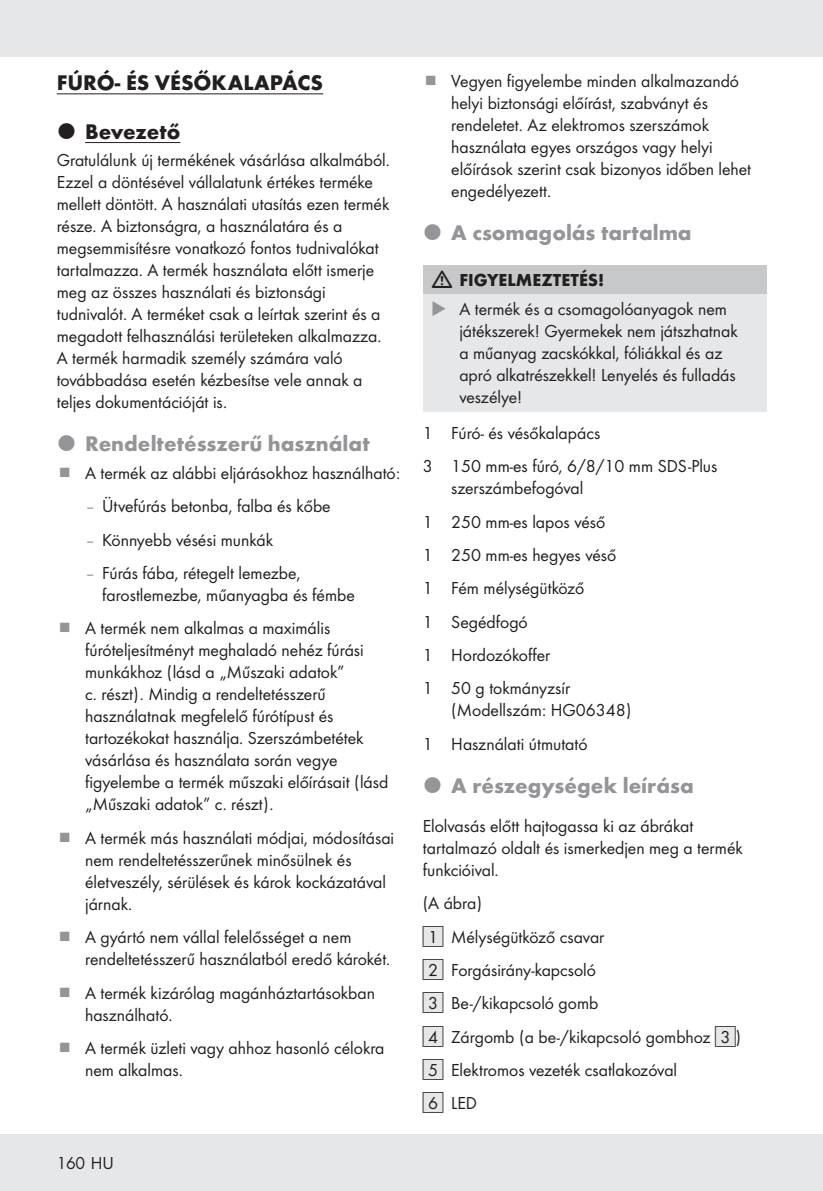
<style>
.page{position:relative;width:823px;height:1191px;background:#fff}
.page>*{position:absolute;margin:0;border:0;box-sizing:border-box;transform-origin:0 0}
.t1{font:700 22px "Futura";color:#939598}
.t2{font:700 22px "Futura";color:#231f20}
.t3{font:18px/22px "Futura Boo";color:#231f20}
.t4{font:700 18px "Futura";color:#231f20}
.s1{color:#939598}
.s2{font-family:"IMP Lidl Num Box";font-size:15.8px;color:#e6e7e9}
.s3{font-family:"IMP Lidl Num Box";font-size:15.8px}
</style>
<div class="page">
<div style="left:0;top:1134px;width:822px;height:57px;background:#e6e7e9"></div>
<div style="left:0;top:0;width:822px;height:57px;background:#e6e7e9"></div>
<hr style="left:57px;top:93px;width:266px;height:1px;background:#231f20">
<hr style="left:85px;top:142px;width:95px;height:1px;background:#231f20">
<div style="left:423px;top:265px;width:342px;height:29px;background:#c7c8ca"></div>
<div style="left:423px;top:294px;width:342px;height:117px;background:#e6e7e9"></div>
<p class="t2" style="left:57px;top:66px;width:268px">FÚRÓ- ÉS VÉSŐKALAPÁCS</p>
<p class="t2" style="left:85px;top:115px;width:97px">Bevezető</p>
<p class="t3" style="left:57px;top:148px;width:334px">Gratulálunk új termékének vásárlása alkalmából.<br>Ezzel a döntésével vállalatunk értékes terméke mellett döntött. A használati utasítás ezen termék része. A biztonságra, a használatára és a megsemmisítésre vonatkozó fontos tudnivalókat tartalmazza. A termék használata előtt ismerje meg az összes használati és biztonsági tudnivalót. A terméket csak a leírtak szerint és a megadott felhasználási területeken alkalmazza.<br>A termék harmadik személy számára való továbbadása esetén kézbesítse vele annak a teljes dokumentációját is.</p>
<p class="t1" style="left:85px;top:428px;width:286px">Rendeltetésszerű használat</p>
<p class="t3" style="left:85px;top:461px;width:316px">A termék az alábbi eljárásokhoz használható:</p>
<p class="t3" style="left:85px;top:494px;width:247px"><span class="s1">–</span> Ütvefúrás betonba, falba és kőbe</p>
<p class="t3" style="left:85px;top:528px;width:189px"><span class="s1">–</span> Könnyebb vésési munkák</p>
<p class="t3" style="left:102px;top:561px;width:254px;text-indent:-17px"><span class="s1">–</span> Fúrás fába, rétegelt lemezbe, farostlemezbe, műanyagba és fémbe</p>
<p class="t3" style="left:85px;top:616px;width:304px">A termék nem alkalmas a maximális fúróteljesítményt meghaladó nehéz fúrási munkákhoz (lásd a „Műszaki adatok”<br>c. részt). Mindig a rendeltetésszerű használatnak megfelelő fúrótípust és tartozékokat használja. Szerszámbetétek vásárlása és használata során vegye figyelembe a termék műszaki előírásait (lásd „Műszaki adatok” c. részt).</p>
<p class="t3" style="left:85px;top:826px;width:310px">A termék más használati módjai, módosításai nem rendeltetésszerűnek minősülnek és életveszély, sérülések és károk kockázatával járnak.</p>
<p class="t3" style="left:85px;top:925px;width:306px">A gyártó nem vállal felelősséget a nem rendeltetésszerű használatból eredő károkét.</p>
<p class="t3" style="left:85px;top:980px;width:291px">A termék kizárólag magánháztartásokban használható.</p>
<p class="t3" style="left:85px;top:1036px;width:301px">A termék üzleti vagy ahhoz hasonló célokra nem alkalmas.</p>
<p class="t3" style="left:57px;top:1151px;width:59px">160 HU</p>
<p class="t3" style="left:451px;top:69px;width:301px">Vegyen figyelembe minden alkalmazandó helyi biztonsági előírást, szabványt és rendeletet. Az elektromos szerszámok használata egyes országos vagy helyi előírások szerint csak bizonyos időben lehet engedélyezett.</p>
<p class="t1" style="left:451px;top:216px;width:242px">A csomagolás tartalma</p>
<p class="t4" style="left:459px;top:267px;width:146px">FIGYELMEZTETÉS!</p>
<p class="t3" style="left:459px;top:297px;width:280px;text-indent:-28px"><span class="s1">◆</span> A termék és a csomagolóanyagok nem játékszerek! Gyermekek nem játszhatnak a műanyag zacskókkal, fóliákkal és az apró alkatrészekkel! Lenyelés és fulladás veszélye!</p>
<p class="t3" style="left:422px;top:415px;width:296px;line-height:33.4px">1 Fúró- és vésőkalapács<br>3 150 mm-es fúró, 6/8/10 mm SDS-Plus</p>
<p class="t3" style="left:422px;top:471px;width:195px;line-height:33.4px;text-indent:28px">szerszámbefogóval<br>1 250 mm-es lapos véső<br>1 250 mm-es hegyes véső<br>1 Fém mélységütköző<br>1 Segédfogó<br>1 Hordozókoffer<br>1 50 g tokmányzsír</p>
<p class="t3" style="left:422px;top:693px;width:210px;line-height:33.4px;text-indent:28px">(Modellszám: HG06348)<br>1 Használati útmutató</p>
<p class="t1" style="left:451px;top:769px;width:244px">A részegységek leírása</p>
<p class="t3" style="left:422px;top:814px;width:321px">Elolvasás előtt hajtogassa ki az ábrákat tartalmazó oldalt és ismerkedjen meg a termék funkcióival.</p>
<p class="t3" style="left:422px;top:885px;width:320px;line-height:33.4px">(A ábra)<br><span class="s2">[</span><span class="s3">1]</span> Mélységütköző csavar<br><span class="s2">[</span><span class="s3">2]</span> Forgásirány-kapcsoló<br><span class="s2">[</span><span class="s3">3]</span> Be-/kikapcsoló gomb<br><span class="s2">[</span><span class="s3">4]</span> Zárgomb (a be-/kikapcsoló gombhoz <span class="s2">[</span><span class="s3">3]</span>) <span class="s2">[</span><span class="s3">5]</span> Elektromos vezeték csatlakozóval<br><span class="s2">[</span><span class="s3">6]</span> LED</p>
</div>
